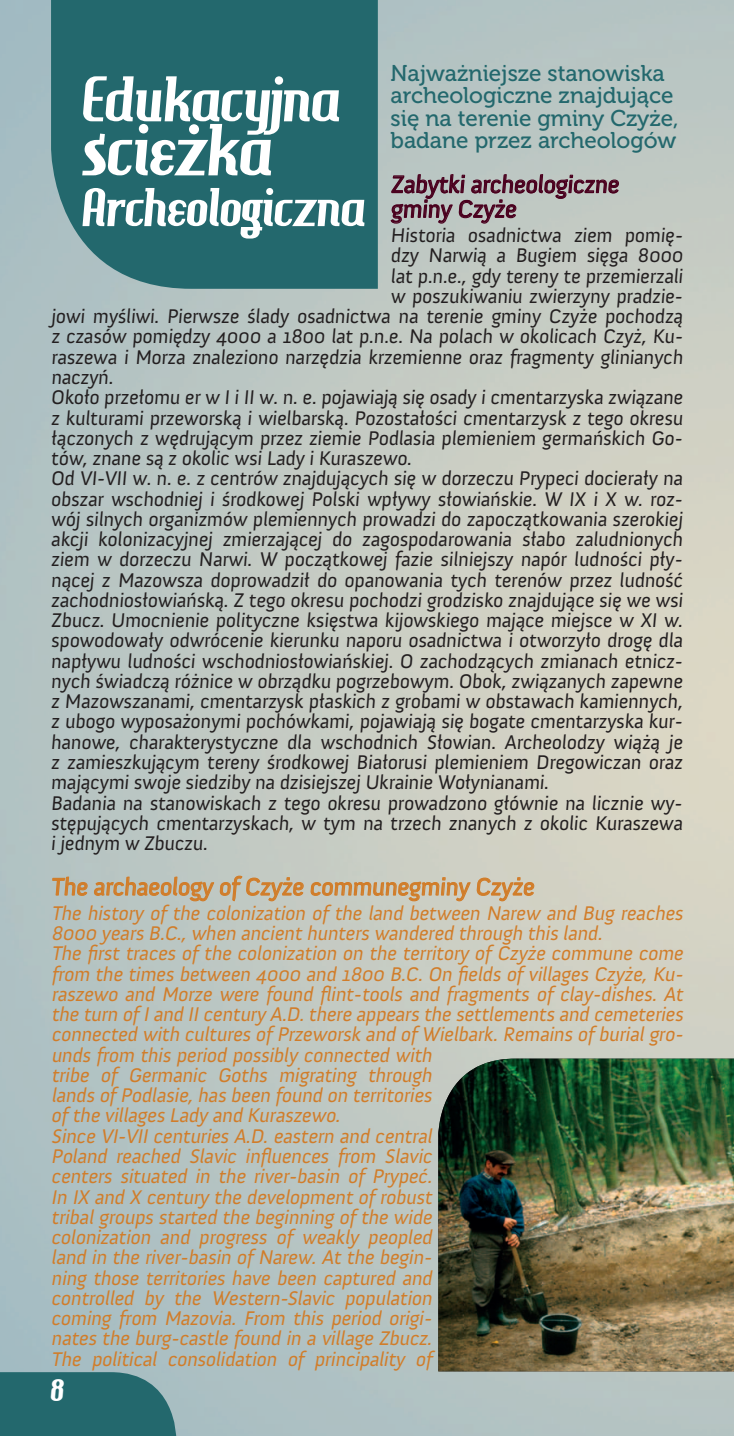
<style>
.page{position:relative;width:734px;height:1436px;background:#fff}
.page>*{position:absolute;margin:0;border:0;box-sizing:border-box;transform-origin:0 0}
.t1{font:31.5px "Hamburger Heaven";color:#fff}
.t2{font:24.75px "Anivers";color:#d17d2a}
.t3{font:24.75px/24.8px "Anivers";color:#4a001e}
.t4{font:22.72px/22.5px "Museo 500";color:#23686d}
.t5{font:20.25px "Anivers";letter-spacing:-.01em;color:#231f20}
.t6{font:italic 20.25px/20.2px "Anivers";letter-spacing:-.01em;color:#d17d2a}
</style>
<div class="page">
<img style="left:0;top:0;width:733px;height:1435px">
<svg style="left:0;top:1371px;width:176px;height:64px;background:#2f6f74"></svg>
<svg style="left:390px;top:157px;width:229px;height:67px;background:#acaaaa"></svg>
<svg style="left:52px;top:859px;width:252px;height:59px;background:#bdbfb3"></svg>
<svg style="left:310px;top:859px;width:224px;height:42px;background:#ccc2ad"></svg>
<svg style="left:51px;top:0;width:327px;height:289px;background:#2d6e73"></svg>
<svg style="left:82px;top:188px;width:282px;height:50px"></svg>
<svg style="left:82px;top:76px;width:257px;height:99px"></svg>
<div style="left:189px;top:124px;width:10px;height:10px;background:#fff;border-radius:50%"></div>
<img style="left:438px;top:1058px;width:295px;height:312px">
<p class="t4" style="left:390px;top:62px;width:289px">Najważniejsze stanowiska archeologiczne znajdujące się na terenie gminy Czyże, badane przez archeologów</p>
<p class="t3" style="left:390px;top:172px;width:232px">Zabytki archeologiczne gminy Czyże</p>
<p class="t5" style="left:390px;top:224px;width:296px">Historia osadnictwa ziem pomię-</p>
<p class="t5" style="left:390px;top:244px;width:296px">dzy Narwią a Bugiem sięga 8000</p>
<p class="t5" style="left:390px;top:265px;width:296px">lat p.n.e., gdy tereny te przemierzali</p>
<p class="t5" style="left:390px;top:285px;width:296px">w poszukiwaniu zwierzyny pradzie-</p>
<p class="t5" style="left:51px;top:305px;width:635px">jowi myśliwi. Pierwsze ślady osadnictwa na terenie gminy Czyże pochodzą</p>
<p class="t5" style="left:51px;top:325px;width:635px">z czasów pomiędzy 4000 a 1800 lat p.n.e. Na polach w okolicach Czyż, Ku-</p>
<p class="t5" style="left:51px;top:346px;width:635px">raszewa i Morza znaleziono narzędzia krzemienne oraz fragmenty glinianych</p>
<p class="t5" style="left:51px;top:366px;width:66px">naczyń.</p>
<p class="t5" style="left:51px;top:386px;width:635px">Około przełomu er w I i II w. n. e. pojawiają się osady i cmentarzyska związane</p>
<p class="t5" style="left:51px;top:406px;width:635px">z kulturami przeworską i wielbarską. Pozostałości cmentarzysk z tego okresu</p>
<p class="t5" style="left:51px;top:427px;width:635px">łączonych z wędrującym przez ziemie Podlasia plemieniem germańskich Go-</p>
<p class="t5" style="left:51px;top:447px;width:364px">tów, znane są z okolic wsi Lady i Kuraszewo.</p>
<p class="t5" style="left:51px;top:467px;width:635px">Od VI-VII w. n. e. z centrów znajdujących się w dorzeczu Prypeci docierały na</p>
<p class="t5" style="left:51px;top:487px;width:635px">obszar wschodniej i środkowej Polski wpływy słowiańskie. W IX i X w. roz-</p>
<p class="t5" style="left:51px;top:508px;width:633px">wój silnych organizmów plemiennych prowadzi do zapoczątkowania szerokiej</p>
<p class="t5" style="left:51px;top:528px;width:635px">akcji kolonizacyjnej zmierzającej do zagospodarowania słabo zaludnionych</p>
<p class="t5" style="left:51px;top:548px;width:635px">ziem w dorzeczu Narwi. W początkowej fazie silniejszy napór ludności pły-</p>
<p class="t5" style="left:51px;top:568px;width:635px">nącej z Mazowsza doprowadził do opanowania tych terenów przez ludność</p>
<p class="t5" style="left:51px;top:589px;width:635px">zachodniosłowiańską. Z tego okresu pochodzi grodzisko znajdujące się we wsi</p>
<p class="t5" style="left:51px;top:609px;width:635px">Zbucz. Umocnienie polityczne księstwa kijowskiego mające miejsce w XI w.</p>
<p class="t5" style="left:51px;top:629px;width:635px">spowodowały odwrócenie kierunku naporu osadnictwa i otworzyło drogę dla</p>
<p class="t5" style="left:51px;top:649px;width:635px">napływu ludności wschodniosłowiańskiej. O zachodzących zmianach etnicz-</p>
<p class="t5" style="left:51px;top:670px;width:635px">nych świadczą różnice w obrządku pogrzebowym. Obok, związanych zapewne</p>
<p class="t5" style="left:51px;top:690px;width:635px">z Mazowszanami, cmentarzysk płaskich z grobami w obstawach kamiennych,</p>
<p class="t5" style="left:51px;top:710px;width:635px">z ubogo wyposażonymi pochówkami, pojawiają się bogate cmentarzyska kur-</p>
<p class="t5" style="left:51px;top:730px;width:635px">hanowe, charakterystyczne dla wschodnich Słowian. Archeolodzy wiążą je</p>
<p class="t5" style="left:51px;top:751px;width:635px">z zamieszkującym tereny środkowej Białorusi plemieniem Dregowiczan oraz</p>
<p class="t5" style="left:51px;top:771px;width:501px">mającymi swoje siedziby na dzisiejszej Ukrainie Wołynianami.</p>
<p class="t5" style="left:51px;top:791px;width:635px">Badania na stanowiskach z tego okresu prowadzono głównie na licznie wy-</p>
<p class="t5" style="left:51px;top:811px;width:635px">stępujących cmentarzyskach, w tym na trzech znanych z okolic Kuraszewa</p>
<p class="t5" style="left:51px;top:832px;width:160px">i jednym w Zbuczu.</p>
<p class="t2" style="left:51px;top:873px;width:487px">The archaeology of Czyże communegminy Czyże</p>
<p class="t6" style="left:51px;top:903px;width:637px">The history of the colonization of the land between Narew and Bug reaches 8000 years B.C.,when ancienthunters wandered through this land.<br>The first traces of the colonization on the territory of Czyże commune come from the times between 4000 and 1800 B.C. On fields of villages Czyże, Ku&shy;raszewo and Morze were found flint-tools and fragments of clay -dishes. At the turn of Iand IIcentury A.D.there appears the settlements and cemeteries connected with cultures of Przeworsk and of Wielbark.Remains of burialgro&shy;unds from this period possibly connected with<br>tribe of Germanic Goths migrating through<br>lands of Podlasie,has been found on territories<br>of the villages Lady and Kuraszewo.<br>Since VI-VII centuries A.D. eastern and central<br>Poland reached Slavic influences from Slavic<br>centers situated in the river-basin of Prypeć.<br>In IX and X century the developmentof robust<br>tribalgroups started the beginning of the wide<br>colonization and progress of weakly peopled<br>land in the river-basin of Narew. At the begin-<br>ning those territories have been captured and<br>controlled by the Western-Slavic population<br>coming from Mazovia. From this period origi-<br>nates the burg-castle found in a village Zbucz.<br>The political consolidation of principality of</p>
<h1 class="t1" style="left:50px;top:1370px;width:15px">8</h1>
</div>
